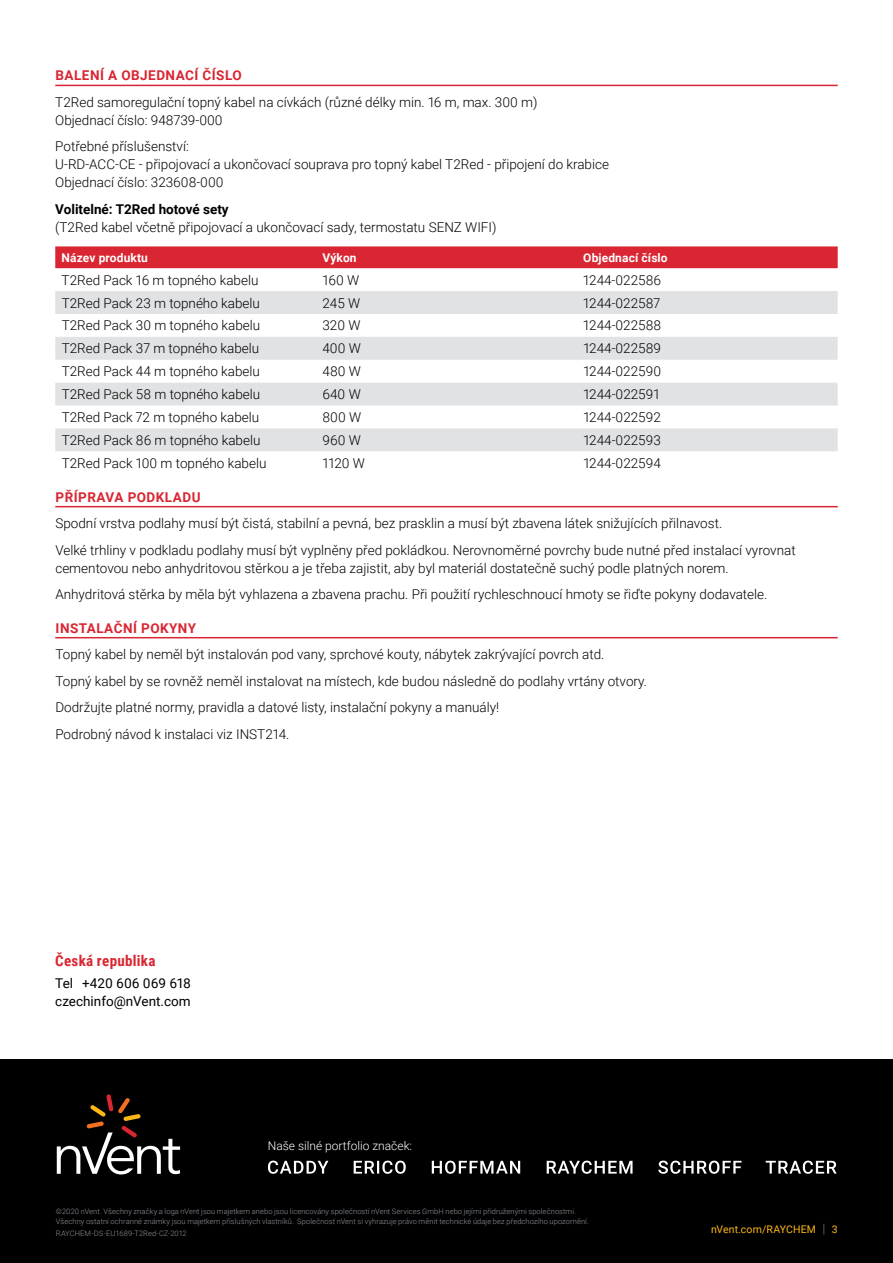
<style>
.page{position:relative;width:893px;height:1263px;background:#fff}
.page>*{position:absolute;margin:0;border:0;box-sizing:border-box;transform-origin:0 0}
.t1{font:700 15px "Roboto Condensed";letter-spacing:.02em;color:#d92632}
.t2{font:300 13.5px/26.5px "Roboto";color:#000}
.t3{font:700 13.5px "Roboto";letter-spacing:.035em;color:#d92632}
.t4{font:13.5px/18px "Roboto";color:#000}
.t5{font:700 13.5px "Roboto";color:#000}
.t6{font:700 12px "Roboto";letter-spacing:.01em;color:#fff}
.t7{font:300 12px "Roboto";color:#fff}
.t8{font:10.5px "Roboto";letter-spacing:.015em;color:#fdb714}
.t9{font:300 7.5px/10.5px "Roboto";letter-spacing:.01em;color:#90969e}
.s1{font-weight:300;font-size:12.6px;color:#90969e}
</style>
<div class="page">
<div style="left:0;top:1059px;width:893px;height:204px;background:#000"></div>
<svg style="left:268px;top:1160px;width:569px;height:14px"></svg>
<svg style="left:57px;top:1094px;width:123px;height:80px"></svg>
<hr style="left:55px;top:85px;width:783px;height:1px;background:#d92632">
<hr style="left:55px;top:506px;width:783px;height:1px;background:#d92632">
<hr style="left:55px;top:637px;width:783px;height:1px;background:#d92632">
<div style="left:55px;top:246px;width:783px;height:22px;background:#d92632"></div>
<svg style="left:55px;top:291px;width:783px;height:160px;fill:#e1e2e4"></svg>
<p class="t3" style="left:56px;top:66px;width:188px">BALENÍ A OBJEDNACÍ ČÍSLO</p>
<p class="t2" style="left:55px;top:93px;width:484px;line-height:18px">T2Red samoregulační topný kabel na cívkách (různé délky min. 16 m, max. 300 m)<br>Objednací číslo: 948739-000</p>
<p class="t2" style="left:55px;top:137px;width:555px;line-height:18px">Potřebné příslušenství:<br>U-RD-ACC-CE - připojovací a ukončovací souprava pro topný kabel T2Red - připojení do krabice<br>Objednací číslo: 323608-000</p>
<p class="t5" style="left:55px;top:200px;width:175px">Volitelné: T2Red hotové sety</p>
<p class="t2" style="left:55px;top:213px;width:443px">(T2Red kabel včetně připojovací a ukončovací sady, termostatu SENZ WIFI)</p>
<p class="t6" style="left:62px;top:249px;width:88px">Název produktu</p>
<p class="t6" style="left:322px;top:249px;width:36px">Výkon</p>
<p class="t6" style="left:583px;top:249px;width:86px">Objednací číslo</p>
<p class="t2" style="left:62px;top:266px;width:198px">T2Red Pack 16 m topného kabelu</p>
<p class="t2" style="left:322px;top:266px;width:38px">160 W</p>
<p class="t2" style="left:583px;top:266px;width:79px">1244-022586</p>
<p class="t2" style="left:62px;top:289px;width:200px">T2Red Pack 23 m topného kabelu</p>
<p class="t2" style="left:322px;top:289px;width:39px">245 W</p>
<p class="t2" style="left:583px;top:289px;width:78px">1244-022587</p>
<p class="t2" style="left:62px;top:312px;width:200px">T2Red Pack 30 m topného kabelu</p>
<p class="t2" style="left:322px;top:312px;width:40px">320 W</p>
<p class="t2" style="left:583px;top:312px;width:79px">1244-022588</p>
<p class="t2" style="left:62px;top:335px;width:199px">T2Red Pack 37 m topného kabelu</p>
<p class="t2" style="left:322px;top:335px;width:40px">400 W</p>
<p class="t2" style="left:583px;top:335px;width:79px">1244-022589</p>
<p class="t2" style="left:62px;top:358px;width:200px">T2Red Pack 44 m topného kabelu</p>
<p class="t2" style="left:323px;top:358px;width:40px">480 W</p>
<p class="t2" style="left:583px;top:358px;width:79px">1244-022590</p>
<p class="t2" style="left:62px;top:381px;width:200px">T2Red Pack 58 m topného kabelu</p>
<p class="t2" style="left:323px;top:381px;width:40px">640 W</p>
<p class="t2" style="left:583px;top:381px;width:77px">1244-022591</p>
<p class="t2" style="left:62px;top:403px;width:199px">T2Red Pack 72 m topného kabelu</p>
<p class="t2" style="left:323px;top:403px;width:40px">800 W</p>
<p class="t2" style="left:583px;top:403px;width:79px">1244-022592</p>
<p class="t2" style="left:62px;top:426px;width:200px">T2Red Pack 86 m topného kabelu</p>
<p class="t2" style="left:323px;top:426px;width:40px">960 W</p>
<p class="t2" style="left:583px;top:426px;width:79px">1244-022593</p>
<p class="t2" style="left:62px;top:449px;width:206px">T2Red Pack 100 m topného kabelu</p>
<p class="t2" style="left:323px;top:449px;width:44px">1120 W</p>
<p class="t2" style="left:583px;top:449px;width:79px">1244-022594</p>
<p class="t3" style="left:56px;top:487px;width:146px">PŘÍPRAVA PODKLADU</p>
<p class="t2" style="left:55px;top:510px;width:742px">Spodní vrstva podlahy musí být čistá, stabilní a pevná, bez prasklin a musí být zbavena látek snižujících přilnavost.<br>Velké trhliny v podkladu podlahy musí být vyplněny před pokládkou. Nerovnoměrné povrchy bude nutné před instalací vyrovnat</p>
<p class="t2" style="left:55px;top:554px;width:714px">cementovou nebo anhydritovou stěrkou a je třeba zajistit, aby byl materiál dostatečně suchý podle platných norem.<br>Anhydritová stěrka by měla být vyhlazena a zbavena prachu. Při použití rychleschnoucí hmoty se řiďte pokyny dodavatele.</p>
<p class="t3" style="left:56px;top:618px;width:142px">INSTALAČNÍ POKYNY</p>
<p class="t2" style="left:55px;top:641px;width:593px">Topný kabel by neměl být instalován pod vany, sprchové kouty, nábytek zakrývající povrch atd.<br>Topný kabel by se rovněž neměl instalovat na místech, kde budou následně do podlahy vrtány otvory.<br>Dodržujte platné normy, pravidla a datové listy, instalační pokyny a manuály!<br>Podrobný návod k instalaci viz INST214.</p>
<p class="t1" style="left:55px;top:950px;width:102px">Česká republika</p>
<p class="t4" style="left:55px;top:974px;width:137px">Tel +420 606 069 618 czechinfo@nVent.com</p>
<p class="t7" style="left:268px;top:1137px;width:146px">Naše silné portfolio značek:</p>
<p class="t9" style="left:56px;top:1205px;width:534px">©2020 nVent. Všechny značky a loga nVent jsou majetkem anebo jsou licencovány společností nVent Services GmbH nebo jejími přidruženými společnostmi.<br>Všechny ostatní ochranné známky jsou majetkem příslušných vlastníků. Společnost nVent si vyhrazuje právo měnit technické údaje bez předchozího upozornění.</p>
<p class="t9" style="left:56px;top:1228px;width:132px">RAYCHEM-DS-EU1689-T2Red-CZ-2012</p>
<p class="t8" style="left:711px;top:1222px;width:128px">nVent.com/RAYCHEM <span class="s1">|</span> 3</p>
</div>
